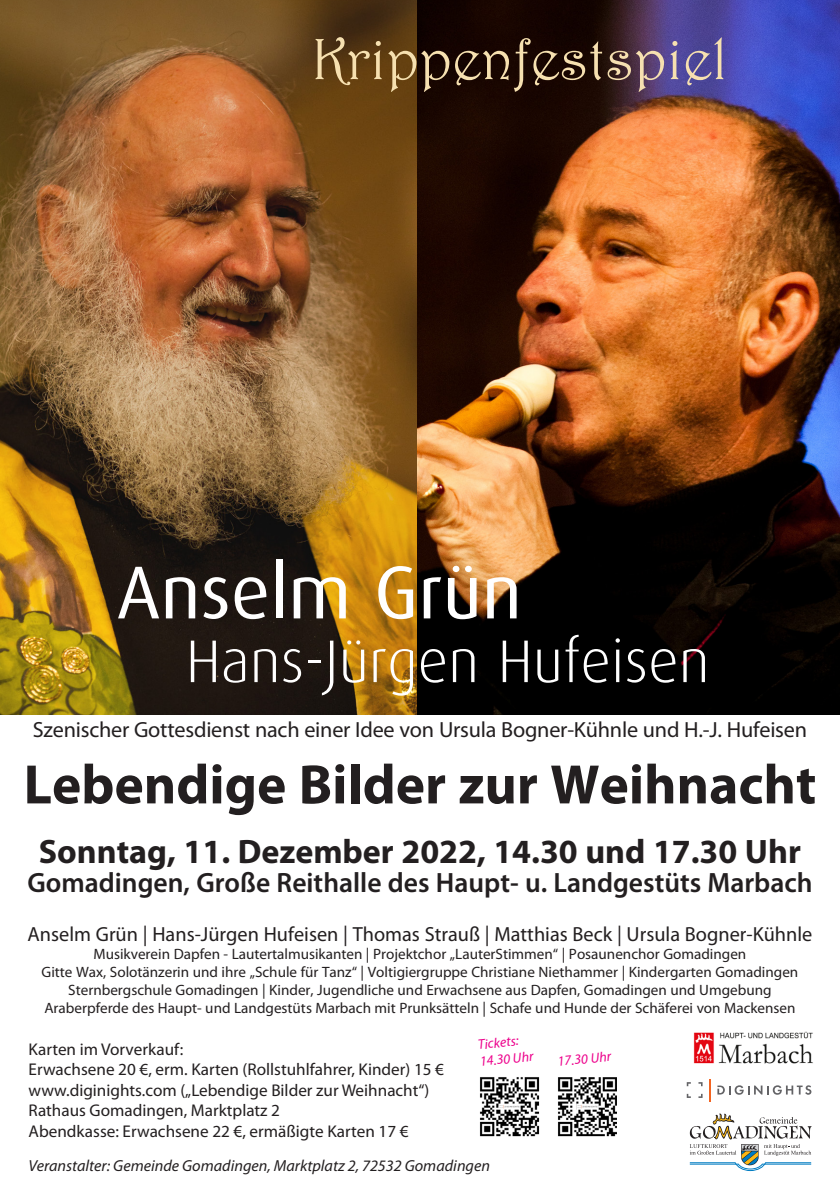
<style>
.page{position:relative;width:840px;height:1191px;background:#fff}
.page>*{position:absolute;margin:0;border:0;box-sizing:border-box;transform-origin:0 0}
.t1{font:75px "Dax";color:#fff}
.t2{font:300 60.4px "Dax";color:#fff}
.t3{font:58.8px "Harrington";color:#f6e0b0}
.t4{font:700 56px "Myriad Pro";color:#231f20}
.t5{font:700 34px "Myriad Pro";color:#231f20}
.t6{font:600 28px "Myriad Pro";color:#231f20}
.t7{font:22px "Myriad Pro";letter-spacing:-.01em;color:#231f20}
.t8{font:20.4px "Myriad Pro";color:#231f20}
.t9{font:17px/20.4px "Myriad Pro";color:#231f20}
.t10{font:italic 16px "Myriad Pro";color:#231f20}
.t11{font:15px/18px "Myriad Pro";color:#231f20;text-align:center}
.t12{font:italic 14px/16.8px "Myriad Pro";color:#ed028c}
</style>
<div class="page">
<img style="left:0;top:0;width:417px;height:714px">
<img style="left:417px;top:0;width:422px;height:714px">
<img style="left:693px;top:1031px;width:120px;height:33px">
<hr style="left:708px;top:1079px;width:2px;height:22px;background:#f36421">
<svg style="left:717px;top:1085px;width:94px;height:9px"></svg>
<svg style="left:686px;top:1082px;width:4px;height:4px"></svg>
<svg style="left:686px;top:1093px;width:4px;height:5px"></svg>
<svg style="left:689px;top:1113px;width:122px;height:58px"></svg>
<img style="left:480px;top:1077px;width:59px;height:59px">
<img style="left:558px;top:1077px;width:58px;height:59px">
<h3 class="t3" style="left:312px;top:24px;width:417px">Krippenfestspiel</h3>
<h1 class="t1" style="left:116px;top:551px;width:406px">Anselm Grün</h1>
<h2 class="t2" style="left:186px;top:628px;width:525px">Hans-Jürgen Hufeisen</h2>
<h3 class="t7" style="left:33px;top:716px;width:775px">Szenischer Gottesdienst nach einer Idee von Ursula Bogner-Kühnle und H.-J. Hufeisen</h3>
<h3 class="t4" style="left:24px;top:748px;width:793px">Lebendige Bilder zur Weihnacht</h3>
<h3 class="t5" style="left:39px;top:829px;width:763px">Sonntag, 11. Dezember 2022, 14.30 und 17.30 Uhr</h3>
<h3 class="t6" style="left:27px;top:864px;width:786px">Gomadingen, Große Reithalle des Haupt- u. Landgestüts Marbach</h3>
<h3 class="t8" style="left:28px;top:921px;width:785px">Anselm Grün | Hans-Jürgen Hufeisen | Thomas Strauß | Matthias Beck | Ursula Bogner-Kühnle</h3>
<p class="t11" style="left:42px;top:944px;width:757px">Musikverein Dapfen - Lautertalmusikanten | Projektchor „LauterStimmen“ | Posaunenchor Gomadingen<br>Gitte Wax, Solotänzerin und ihre „Schule für Tanz“ | Voltigiergruppe Christiane Niethammer | Kindergarten Gomadingen Sternbergschule Gomadingen | Kinder, Jugendliche und Erwachsene aus Dapfen, Gomadingen und Umgebung Araberpferde des Haupt- und Landgestüts Marbach mit Prunksätteln | Schafe und Hunde der Schäferei von Mackensen</p>
<p class="t9" style="left:29px;top:1038px;width:417px">Karten im Vorverkauf:<br>Erwachsene 20 €, erm. Karten (Rollstuhlfahrer, Kinder) 15 € www.diginights.com („Lebendige Bilder zur Weihnacht“)<br>Rathaus Gomadingen, Marktplatz 2<br>Abendkasse: Erwachsene 22 €, ermäßigte Karten 17 €</p>
<p class="t10" style="left:29px;top:1155px;width:462px">Veranstalter: Gemeinde Gomadingen, Marktplatz 2, 72532 Gomadingen</p>
<p class="t12" style="left:477px;top:1036px;width:55px;rotate:-6deg">Tickets:<br>14.30 Uhr</p>
<p class="t12" style="left:556px;top:1052px;width:55px;rotate:-6deg">17.30 Uhr</p>
</div>
